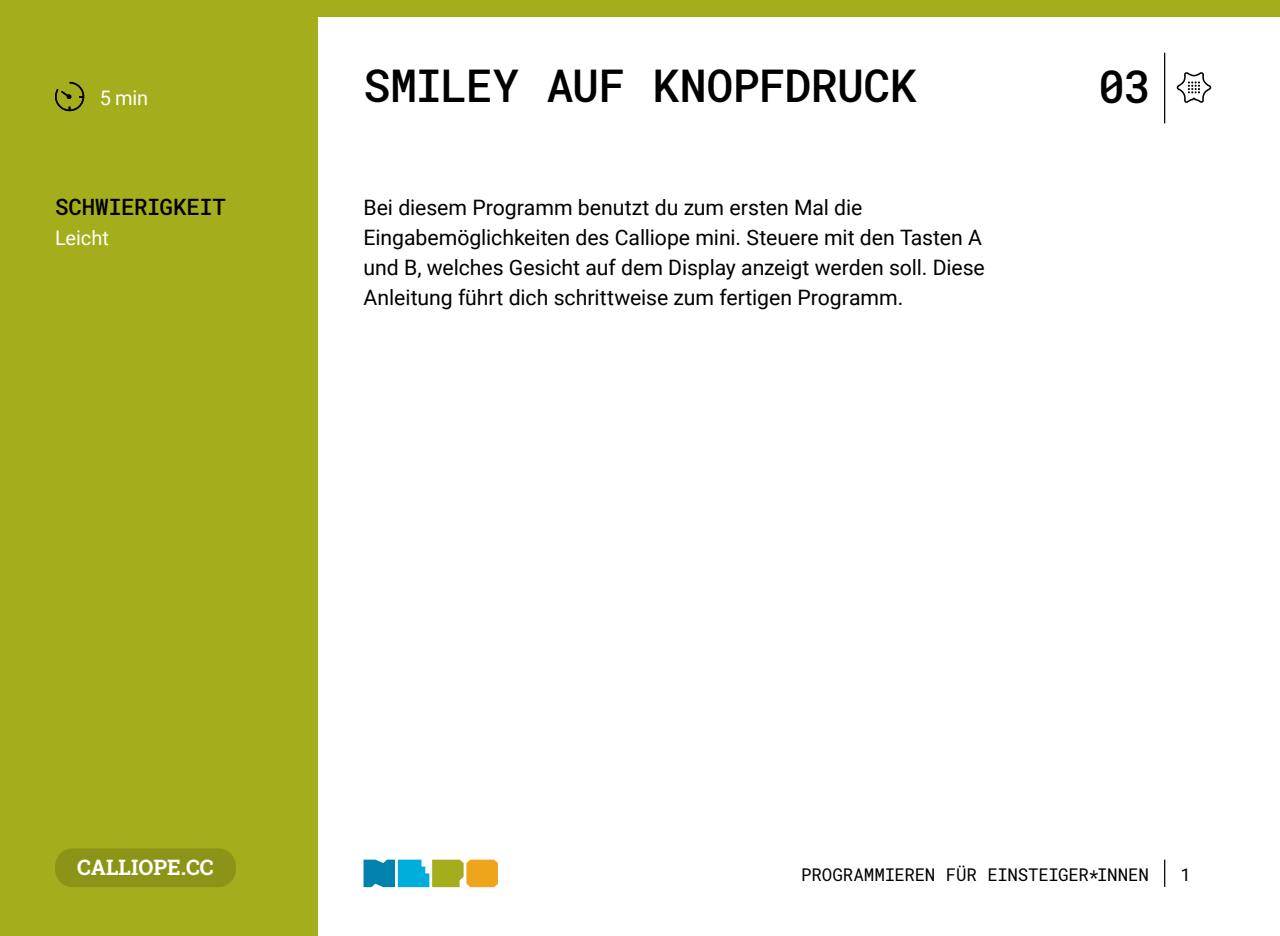
<style>
.page{position:relative;width:1280px;height:936px;background:#fff}
.page>*{position:absolute;margin:0;border:0;box-sizing:border-box;transform-origin:0 0}
.t1{font:500 45px "Roboto Mono";letter-spacing:-.02em;color:#000}
.t2{font:500 22.5px "Roboto Mono";letter-spacing:-.01em;color:#000}
.t3{font:21.25px/30px "Roboto";letter-spacing:-.005em;color:#000}
.t4{font:700 21.25px "Roboto Slab";color:#fff}
.t5{font:20px "Roboto";letter-spacing:-.005em;color:#fff}
.t6{font:17.5px "Roboto Mono";letter-spacing:-.015em;color:#000}
</style>
<div class="page">
<div style="left:0;top:0;width:317px;height:935px;background:#a4ad1b"></div>
<div style="left:0;top:0;width:1280px;height:16px;background:#a4ad1b"></div>
<hr style="left:1164px;top:53px;width:1px;height:70px;background:#000">
<svg style="left:1164px;top:859px;width:1px;height:27px"></svg>
<svg style="left:1176px;top:72px;width:36px;height:31px"></svg>
<div style="left:55px;top:848px;width:181px;height:38px;background:#8c9417;border-radius:18px"></div>
<svg style="left:363px;top:859px;width:135px;height:27px;background:#7bac81"></svg>
<svg style="left:55px;top:81px;width:30px;height:31px"></svg>
<p class="t5" style="left:100px;top:83px;width:50px">5 min</p>
<p class="t2" style="left:55px;top:191px;width:173px">SCHWIERIGKEIT</p>
<p class="t5" style="left:55px;top:224px;width:56px">Leicht</p>
<h1 class="t1" style="left:363px;top:55px;width:555px">SMILEY AUF KNOPFDRUCK</h1>
<h1 class="t1" style="left:1098px;top:55px;width:54px">03</h1>
<p class="t3" style="left:363px;top:192px;width:623px">Bei diesem Programm benutzt du zum ersten Mal die Eingabemöglichkeiten des Calliope mini. Steuere mit den Tasten A und B, welches Gesicht auf dem Display anzeigt werden soll. Diese Anleitung führt dich schrittweise zum fertigen Programm.</p>
<p class="t4" style="left:77px;top:852px;width:138px">CALLIOPE.CC</p>
<p class="t6" style="left:801px;top:862px;width:349px">PROGRAMMIEREN FÜR EINSTEIGER*INNEN</p>
<p class="t6" style="left:1180px;top:862px;width:12px">1</p>
</div>
